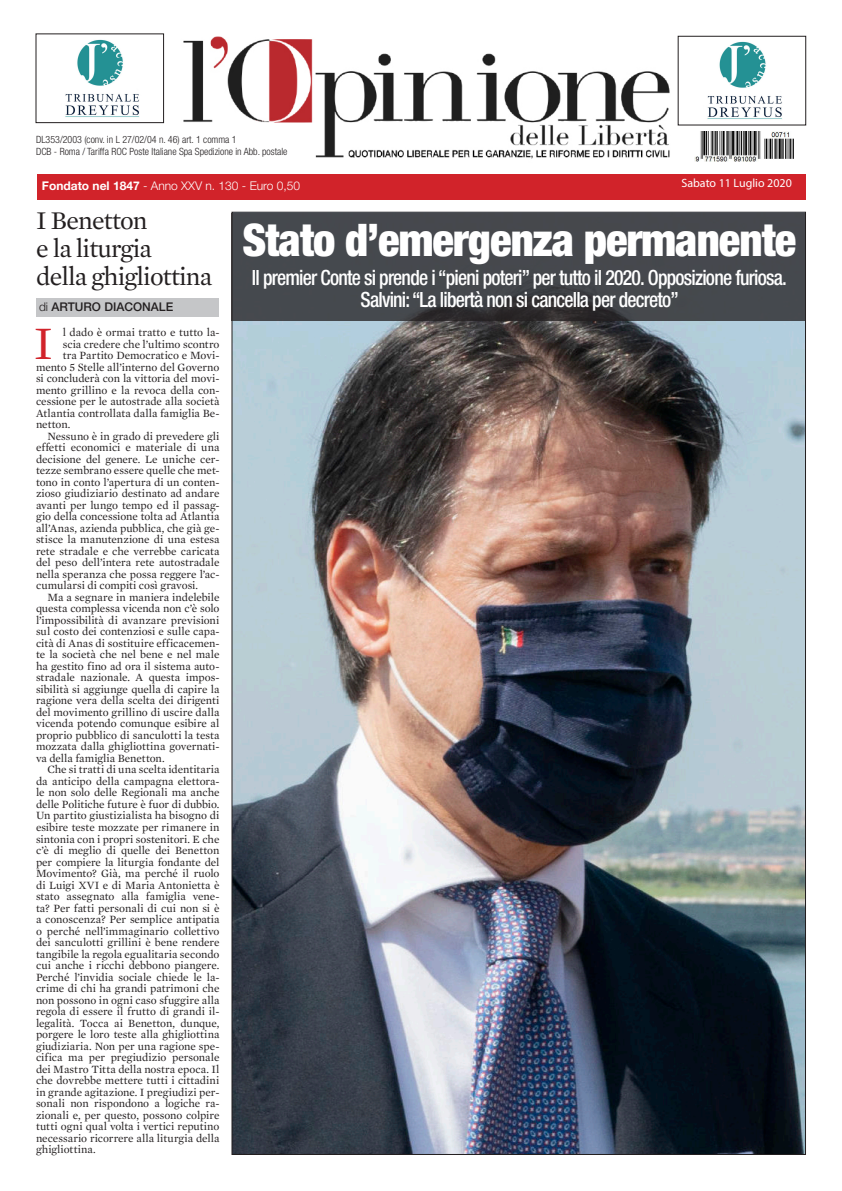
<style>
.page{position:relative;width:842px;height:1191px;background:#fff}
.page>*{position:absolute;margin:0;border:0;box-sizing:border-box;transform-origin:0 0}
.t1{font:47.4px "Mercury Text G1";color:#d1232a}
.t2{font:900 condensed 45px "Helvetica Neue LT Std";letter-spacing:-.02em;color:#fff}
.t3{font:26px "Mercury Text G1";letter-spacing:-.03em;color:#231f20}
.t4{font:500 condensed 21px "Helvetica Neue LT Std";letter-spacing:-.04em;color:#fff;scale:.94 1}
.t5{font:300 12px "Helvetica Neue";color:#fff}
.t6{font:12px "Myriad Pro";color:#fff}
.t7{font:500 12px "Helvetica Neue";color:#231f20}
.t8{font:11.3px/11.5px "Mercury Text G1";letter-spacing:-.005em;color:#231f20;text-align:justify}
.t9{font:300 condensed 10px "Helvetica Neue LT Std";color:#231f20}
.s1{font-weight:700}
.s2{font-weight:300}
</style>
<div class="page">
<img style="left:233px;top:320px;width:571px;height:833px">
<img style="left:65px;top:39px;width:75px;height:78px">
<div style="left:36px;top:34px;width:128px;height:89px;border:1px solid #231f20"></div>
<img style="left:183px;top:36px;width:487px;height:123px">
<div style="left:36px;top:174px;width:769px;height:25px;background:#d1232a"></div>
<div style="left:36px;top:298px;width:182px;height:19px;background:#c5c6c8"></div>
<img style="left:694px;top:132px;width:100px;height:30px">
<img style="left:707px;top:41px;width:75px;height:78px">
<div style="left:678px;top:36px;width:128px;height:89px;border:1px solid #231f20"></div>
<svg style="left:232px;top:213px;width:574px;height:107px;background:#43464b"></svg>
<p class="t9" style="left:36px;top:134px;width:202px">DL353/2003 (conv. in L 27/02/04 n. 46) art. 1 comma 1</p>
<p class="t9" style="left:36px;top:146px;width:253px">DCB - Roma / Tariffa ROC Poste Italiane Spa Spedizione in Abb. postale</p>
<p class="t5" style="left:42px;top:179px;width:260px"><span class="s1">Fondato nel 1847</span> - Anno XXV n. 130 - Euro 0,50</p>
<p class="t6" style="left:681px;top:176px;width:112px">Sabato 11 Luglio 2020</p>
<p class="t3" style="left:36px;top:205px;width:113px">I Benetton</p>
<p class="t3" style="left:36px;top:233px;width:117px">e la liturgia</p>
<p class="t3" style="left:36px;top:261px;width:178px">della ghigliottina</p>
<p class="t7" style="left:39px;top:300px;width:136px"><span class="s2">di</span> ARTURO DIACONALE</p>
<p class="t1" style="left:34px;top:315px;width:21px">I</p>
<p class="t8" style="left:63px;top:327px;width:158px">l dado è ormai tratto e tutto la-</p>
<p class="t8" style="left:63px;top:338px;width:158px">scia credere che l’ultimo scontro</p>
<p class="t8" style="left:63px;top:350px;width:158px">tra Partito Democratico e Movi-</p>
<p class="t8" style="left:36px;top:361px;width:185px">mento 5 Stelle all’interno del Governo</p>
<p class="t8" style="left:36px;top:373px;width:185px">si concluderà con la vittoria del movi-</p>
<p class="t8" style="left:36px;top:384px;width:185px">mento grillino e la revoca della con-</p>
<p class="t8" style="left:36px;top:396px;width:185px">cessione per le autostrade alla società</p>
<p class="t8" style="left:36px;top:407px;width:185px">Atlantia controllata dalla famiglia Be-</p>
<p class="t8" style="left:36px;top:419px;width:36px">netton.</p>
<p class="t8" style="left:36px;top:430px;width:185px;text-indent:11px">Nessuno è in grado di prevedere gli effetti economici e materiale di una decisione del genere. Le uniche cer&shy;tezze sembrano essere quelle che met&shy;tono in conto l’apertura di un conten&shy;zioso giudiziario destinato ad andare avanti per lungo tempo ed il passag&shy;gio della concessione tolta ad Atlantia all’Anas, azienda pubblica, che già ge&shy;stisce la manutenzione di una estesa rete stradale e che verrebbe caricata del peso dell’intera rete autostradale nella speranza che possa reggere l’ac&shy;cumularsi di compiti così gravosi.</p>
<p class="t8" style="left:36px;top:591px;width:185px;text-indent:11px">Ma a segnare in maniera indelebile questa complessa vicenda non c’è solo l’impossibilità di avanzare previsioni sul costo dei contenziosi e sulle capa&shy;cità di Anas di sostituire efficacemen&shy;te la società che nel bene e nel male ha gestito fino ad ora il sistema auto&shy;stradale nazionale. A questa impos&shy;sibilità si aggiunge quella di capire la ragione vera della scelta dei dirigenti del movimento grillino di uscire dalla vicenda potendo comunque esibire al proprio pubblico di sanculotti la testa mozzata dalla ghigliottina governati&shy;va della famiglia Benetton.</p>
<p class="t8" style="left:36px;top:764px;width:185px;text-indent:11px">Che si tratti di una scelta identitaria da anticipo della campagna elettora&shy;le non solo delle Regionali ma anche delle Politiche future è fuor di dubbio.<br>Un partito giustizialista ha bisogno di esibire teste mozzate per rimanere in sintonia con i propri sostenitori. E che c’è di meglio di quelle dei Benetton per compiere la liturgia fondante del Movimento? Già, ma perché il ruolo di Luigi XVI e di Maria Antonietta è stato assegnato alla famiglia vene&shy;ta? Per fatti personali di cui non si è a conoscenza? Per semplice antipatia o perché nell’immaginario collettivo dei sanculotti grillini è bene rendere tangibile la regola egualitaria secondo cui anche i ricchi debbono piangere.<br>Perché l’invidia sociale chiede le la&shy;crime di chi ha grandi patrimoni che non possono in ogni caso sfuggire alla regola di essere il frutto di grandi il&shy;legalità. Tocca ai Benetton, dunque, porgere le loro teste alla ghigliottina giudiziaria. Non per una ragione spe&shy;cifica ma per pregiudizio personale dei Mastro Titta della nostra epoca. Il che dovrebbe mettere tutti i cittadini in grande agitazione. I pregiudizi per&shy;sonali non rispondono a logiche ra&shy;zionali e, per questo, possono colpire tutti ogni qual volta i vertici reputino necessario ricorrere alla liturgia della ghigliottina.</p>
<p class="t2" style="left:242px;top:212px;width:555px">Stato d’emergenza permanente</p>
<p class="t4" style="left:252px;top:265px;width:570px">Il premier Conte si prende i “pieni poteri” per tutto il 2020. Opposizione furiosa.</p>
<p class="t4" style="left:361px;top:287px;width:340px">Salvini: “La libertà non si cancella per decreto”</p>
</div>
